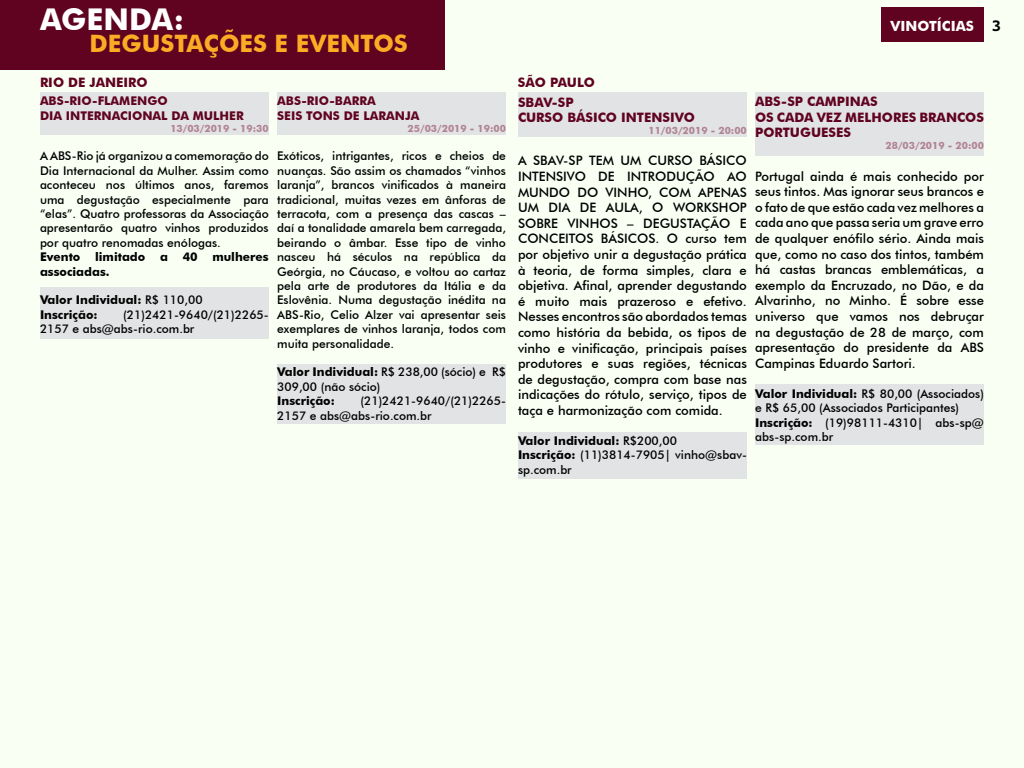
<style>
.page{position:relative;width:1024px;height:768px;background:#f9fff3}
.page>*{position:absolute;margin:0;border:0;box-sizing:border-box;transform-origin:0 0}
.t1{font:700 30px "Futura BT";color:#fff}
.t2{font:700 24px "Futura BT";color:#fbac24}
.t3{font:700 14px "Futura BT";color:#fff}
.t4{font:500 13px/15.6px "Futura BT";color:#000;text-align:justify}
.t5{font:700 13px/15.6px "Futura BT";color:#600320}
.t6{font:500 12px/14.4px "Futura BT";color:#000}
.t7{font:700 12px/14.4px "Futura BT";color:#000}
.t8{font:700 12px/14.4px "Futura BT";color:#600320}
.t9{font:700 10px "Futura BT";color:#b18392}
.s1{font-family:"Kontrapunkt Bob";font-size:15px;color:#000}
.s2{font-weight:500}
.s3{font-weight:700}
</style>
<div class="page">
<div style="left:881px;top:7px;width:103px;height:35px;background:#600320"></div>
<div style="left:0;top:0;width:445px;height:70px;background:#600320"></div>
<div style="left:277px;top:92px;width:229px;height:43px;background:#e2e3e4"></div>
<div style="left:277px;top:364px;width:229px;height:60px;background:#e2e3e4"></div>
<div style="left:40px;top:92px;width:229px;height:43px;background:#e2e3e4"></div>
<div style="left:40px;top:287px;width:229px;height:52px;background:#e2e3e4"></div>
<div style="left:518px;top:432px;width:229px;height:46px;background:#e2e3e4"></div>
<div style="left:518px;top:92px;width:229px;height:45px;background:#e2e3e4"></div>
<div style="left:755px;top:384px;width:229px;height:60px;background:#e2e3e4"></div>
<div style="left:755px;top:92px;width:229px;height:64px;background:#e2e3e4"></div>
<h1 class="t1" style="left:40px;top:1px;width:69px">AGENDA</h1>
<h1 class="t1" style="left:174px;top:1px;width:12px">:</h1>
<p class="t3" style="left:891px;top:18px;width:112px">VINOTÍCIAS <span class="s1">3</span></p>
<h2 class="t2" style="left:89px;top:29px;width:69px">DEGUSTAÇ</h2>
<h2 class="t2" style="left:219px;top:29px;width:94px">ÕES EEVENTOS</h2>
<p class="t5" style="left:40px;top:74px;width:66px">RIO DE JANEIRO</p>
<p class="t5" style="left:518px;top:74px;width:42px">SÃO PAULO</p>
<p class="t8" style="left:277px;top:94px;width:67px">ABS-RIO-BARRA<br>SEIS</p>
<p class="t8" style="left:40px;top:94px;width:74px">ABS-RIO-FLAMEN</p>
<p class="t8" style="left:147px;top:94px;width:19px">GO</p>
<p class="t8" style="left:40px;top:108px;width:9px">DIA</p>
<p class="t8" style="left:66px;top:108px;width:9px">INTERNACIONAL</p>
<p class="t8" style="left:171px;top:108px;width:31px">DA MULHER</p>
<p class="t9" style="left:170px;top:122px;width:100px">13/03/2019 - 19:30</p>
<p class="t6" style="left:40px;top:149px;width:230px;text-align:justify">A ABS-Rio já organizou a comemoração do Dia I nternacional da Mulher. Assim como aconteceu nos últimos anos, faremos uma degustação especialmente para “elas”. Quatro professoras da Associação apresentarão quatro vinhos produzidos por quatro renomadas enólogas.</p>
<p class="t7" style="left:40px;top:250px;width:230px">EVENTO LIMITADO A 40 MULHERES<br>ASSOCIADAS.</p>
<p class="t7" style="left:40px;top:293px;width:164px">VALOR INDIVIDUAL: <span class="s2">R$ 110,00<br></span>INSCRIÇÃO:</p>
<p class="t5" style="left:755px;top:94px;width:10px">ABS</p>
<p class="t5" style="left:755px;top:94px;width:62px;text-indent:26px">-SP CAMPINAS<br>OS CADA</p>
<p class="t5" style="left:518px;top:94px;width:178px;text-indent:34px">-SP<br>CURSO BÁSICO INTENSIVO</p>
<p class="t9" style="left:648px;top:125px;width:100px">11/03/2019 - 20:00</p>
<p class="t4" style="left:518px;top:153px;width:166px">A SBAV-SP TEM UM CURSO</p>
<p class="t4" style="left:699px;top:153px;width:48px">BÁSI CO</p>
<p class="t4" style="left:518px;top:169px;width:29px">INTENSI</p>
<p class="t4" style="left:567px;top:169px;width:40px">VO DE</p>
<p class="t4" style="left:627px;top:169px;width:69px">INTROD UÇÃO</p>
<p class="t4" style="left:727px;top:169px;width:11px">AO</p>
<p class="t4" style="left:518px;top:184px;width:32px">MUNDO</p>
<p class="t4" style="left:577px;top:184px;width:11px">DO</p>
<p class="t4" style="left:605px;top:184px;width:118px">VIN HO, COM APENAS</p>
<p class="t4" style="left:518px;top:200px;width:39px">UM DIA</p>
<p class="t4" style="left:580px;top:200px;width:9px">DE</p>
<p class="t5" style="left:518px;top:94px;width:10px">SBAV</p>
<p class="t8" style="left:306px;top:108px;width:10px">TONS</p>
<p class="t8" style="left:344px;top:108px;width:29px">DE LARANJA</p>
<p class="t9" style="left:408px;top:122px;width:100px">25/03/2019 - 19:00</p>
<p class="t6" style="left:277px;top:149px;width:230px;text-align:justify">Exóticos, intrigantes, ricos e cheios de nuanças. São assim os chamados “vinhos laranja”, brancos vinificados à maneira tradicional, muitas vezes em ânforas de terracota, com a presença das cascas – daí a tonalidade amarela bem carregada, beirando o âmbar. Esse tipo de vinho nasceu há séculos na república da Geórgia, no Cáucaso, e voltou ao cartaz pela arte de produtores da Itália e da Eslovênia. N uma degustação inédita na ABS-Rio, Celio Alzer vai apresentar seis exemplares de vinhos laranja, todos com muita personalidade.</p>
<p class="t6" style="left:277px;top:365px;width:230px"><span class="s3">VALOR INDIVIDUAL:</span> R$ 238,00 (sócio) e R$<br>309,00 (não sócio)</p>
<p class="t7" style="left:277px;top:394px;width:59px">INSCRIÇÃO:</p>
<p class="t5" style="left:817px;top:109px;width:39px">VE Z MELHORES</p>
<p class="t5" style="left:920px;top:109px;width:11px">BRANCOS</p>
<p class="t5" style="left:755px;top:125px;width:10px">PORTU</p>
<p class="t5" style="left:800px;top:125px;width:20px">GUESES</p>
<p class="t9" style="left:886px;top:140px;width:100px">28/03/2019 - 20:00</p>
<p class="t4" style="left:755px;top:168px;width:230px">Portugal ainda é mais conhecido por seus tintos. Mas ignorar seus brancos e o fato de que estão cada vez melhores a cada ano que passa seria um grave erro de qualquer enófilo sério. Ainda mais que, como no caso dos tintos, também há castas brancas emblemáticas, a exemplo da Encruzado, no Dão, e da Alvarinho, no Minho. É sobre esse universo que vamos nos debruçar na degustação de 28 de março, com apresentação do presidente da ABS Campinas Eduardo Sartori.</p>
<p class="t6" style="left:755px;top:386px;width:230px"><span class="s3">VALOR INDIVIDUAL:</span> R$ 80,00 (Associados) e R$ 65,00 (Associados Participantes)<br><span class="s3">INSCRIÇÃO:</span> (19)98111-4310| abs-sp@ abs-sp.com.br</p>
<p class="t4" style="left:518px;top:200px;width:230px;text-indent:88px">AULA, O WORKSHOP<br>SOBRE VIN HOS</p>
<p class="t4" style="left:627px;top:215px;width:76px">– DEGUSTAÇÃO</p>
<p class="t4" style="left:740px;top:215px;width:7px">E</p>
<p class="t4" style="left:518px;top:231px;width:230px;text-indent:83px">BÁSI COS. O curso tem por objetivo unir a degustação prática à teoria, de forma simples, clara e objetiva. Afinal, aprender degustando é muito mais prazeroso e efetivo.<br>N esses encontros são abordados temas como história da bebida, os tipos de vinho e vinificação, principais países produtores e suas regiões, técnicas de degustação, compra com base nas indicações do rótulo, serviço, tipos de taça e harmonização com comida.</p>
<p class="t6" style="left:518px;top:433px;width:230px"><span class="s3">VALOR INDIVIDUAL:</span> R$200,00<br><span class="s3">INSCRIÇÃO:</span> (11)3814-7905| vinho@sbav&shy;sp.com.br</p>
<p class="t4" style="left:518px;top:231px;width:67px">CONCEITOS</p>
<p class="t6" style="left:40px;top:307px;width:230px;text-indent:83px">(21)2421-9640/(21)2265-<br>2157 e abs@abs-rio.com.br</p>
<p class="t6" style="left:277px;top:394px;width:230px;text-indent:83px">(21)2421-9640/(21)2265-<br>2157 e abs@abs-rio.com.br</p>
</div>
